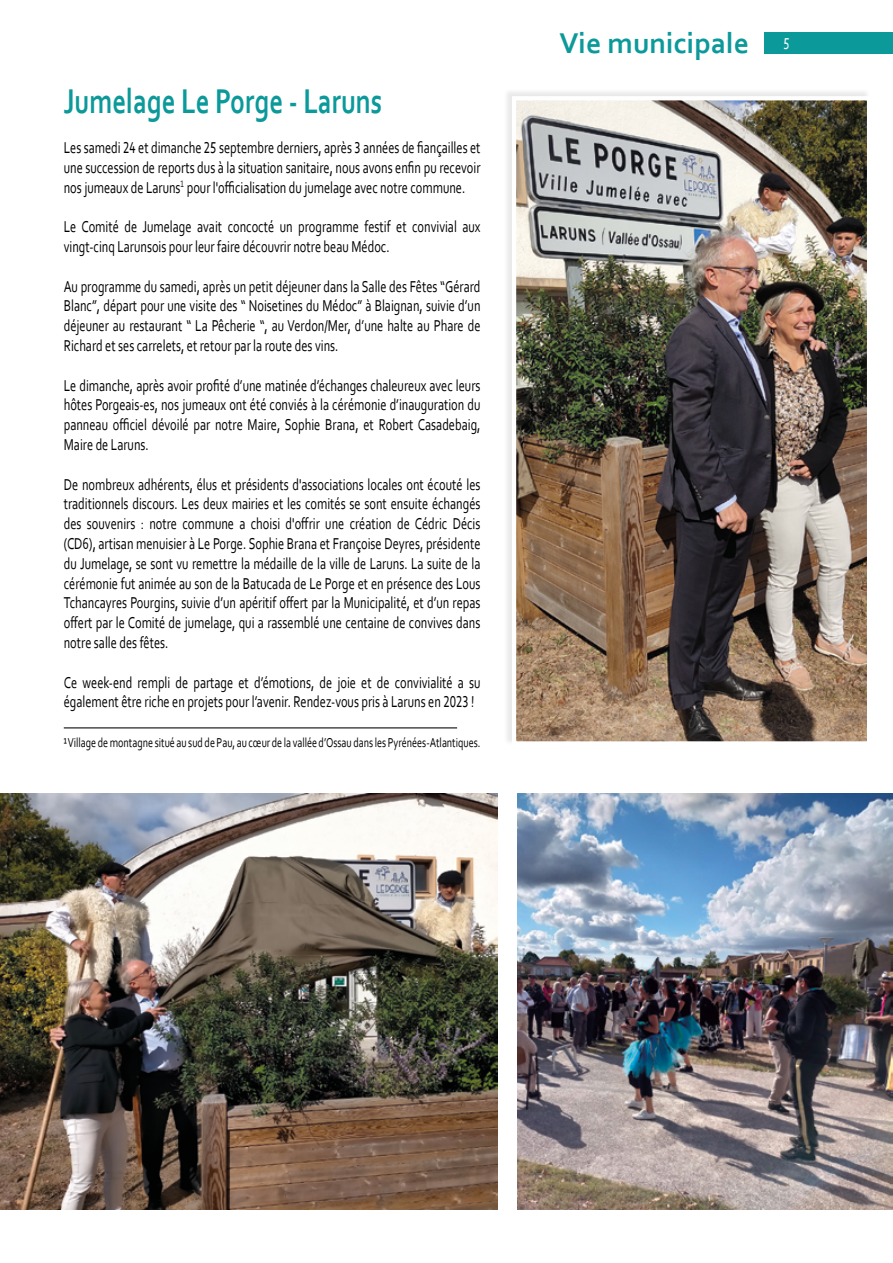
<style>
.page{position:relative;width:893px;height:1263px;background:#fff}
.page>*{position:absolute;margin:0;border:0;box-sizing:border-box;transform-origin:0 0}
.t1{font:700 36px "Corbel";color:#0c999a;scale:.75 1}
.t2{font:700 30px "Corbel";color:#0c999a}
.t3{font:16.5px/19.8px "Corbel";color:#000;text-align:justify;scale:.75 1}
.t4{font:13.5px "Corbel";color:#000;scale:.75 1}
.s1{font-weight:400;font-size:16.5px;color:#fff}
</style>
<div class="page">
<div style="left:765px;top:32px;width:128px;height:22px;background:#0c999a"></div>
<div style="left:503px;top:88px;width:367px;height:657px;background:#f1f1f1"></div>
<img style="left:517px;top:101px;width:349px;height:639px">
<div style="left:512px;top:96px;width:359px;height:649px;border:4px solid #fff"></div>
<img style="left:0;top:793px;width:498px;height:417px">
<img style="left:518px;top:793px;width:374px;height:417px">
<hr style="left:64px;top:727px;width:393px;height:1px;background:#000">
<h1 class="t1" style="left:64px;top:79px;width:426px">Jumelage Le Porge - Laruns</h1>
<p class="t3" style="left:64px;top:137px;width:557px">Les samedi 24 et dimanche 25 septembre derniers, après 3 années de fiançailles et une succession de reports dus à la situation sanitaire, nous avons enfin pu recevoir nos jumeaux de Laruns<sup>1</sup> pour l'officialisation du jumelage avec notre commune.</p>
<p class="t3" style="left:64px;top:216px;width:557px">Le Comité de Jumelage avait concocté un programme festif et convivial aux vingt-cinq Larunsois pour leur faire découvrir notre beau Médoc.</p>
<p class="t3" style="left:64px;top:276px;width:557px">Au programme du samedi, après un petit déjeuner dans la Salle des Fêtes “Gérard Blanc”, départ pour une visite des “ Noisetines du Médoc” à Blaignan, suivie d’un déjeuner au restaurant “ La Pêcherie “, au Verdon/Mer, d’une halte au Phare de Richard et ses carrelets, et retour par la route des vins.</p>
<p class="t3" style="left:64px;top:375px;width:557px">Le dimanche, après avoir profité d’une matinée d’échanges chaleureux avec leurs hôtes Porgeais-es, nos jumeaux ont été conviés à la cérémonie d’inauguration du panneau officiel dévoilé par notre Maire, Sophie Brana, et Robert Casadebaig, Maire de Laruns.</p>
<p class="t3" style="left:64px;top:474px;width:557px">De nombreux adhérents, élus et présidents d'associations locales ont écouté les traditionnels discours. Les deux mairies et les comités se sont ensuite échangés des souvenirs : notre commune a choisi d'offrir une création de Cédric Décis (CD6), artisan menuisier à Le Porge. Sophie Brana et Françoise Deyres, présidente du Jumelage, se sont vu remettre la médaille de la ville de Laruns. La suite de la cérémonie fut animée au son de la Batucada de Le Porge et en présence des Lous Tchancayres Pourgins, suivie d’un apéritif offert par la Municipalité, et d’un repas offert par le Comité de jumelage, qui a rassemblé une centaine de convives dans notre salle des fêtes.</p>
<p class="t3" style="left:64px;top:672px;width:557px">Ce week-end rempli de partage et d’émotions, de joie et de convivialité a su également être riche en projets pour l’avenir. Rendez-vous pris à Laruns en 2023 !</p>
<p class="t4" style="left:64px;top:734px;width:557px">¹ Village de montagne situé au sud de Pau, au cœur de la vallée d’Ossau dans les Pyrénées-Atlantiques.</p>
<h2 class="t2" style="left:559px;top:24px;width:231px">Vie municipale <span class="s1">5</span></h2>
</div>
